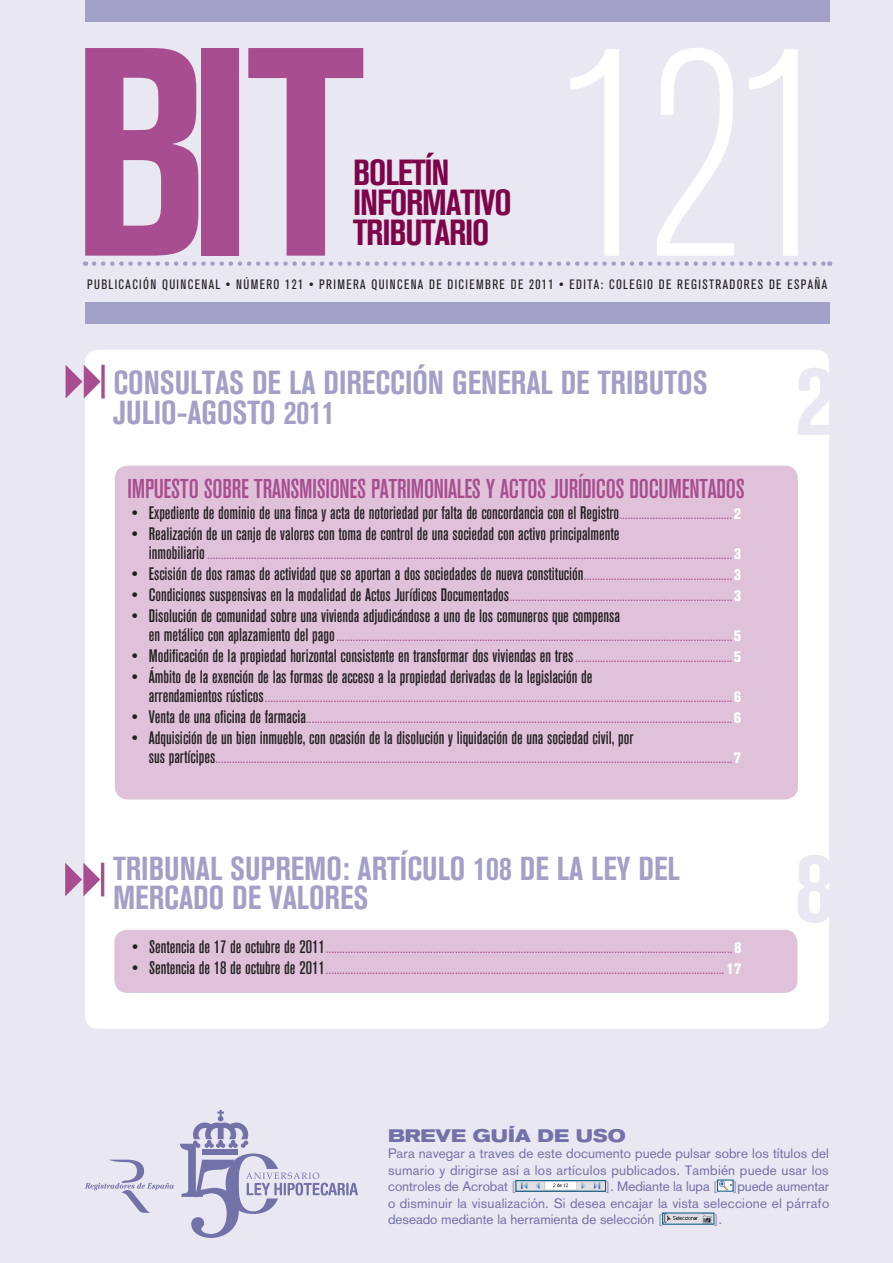
<style>
.page{position:relative;width:893px;height:1263px;background:#e9e8f2}
.page>*{position:absolute;margin:0;border:0;box-sizing:border-box;transform-origin:0 0}
.t1{font:700 condensed 294px "Akzidenz Grotesk BE";color:#a84d90}
.t2{font:300 condensed 294px "Akzidenz Grotesk BE";color:#fff}
.t3{font:700 condensed 99.75px "Akzidenz Grotesk BE";color:#e9e8f2}
.t4{font:700 condensed 36px "Akzidenz Grotesk BE";letter-spacing:-.035em;color:#7d0449}
._01_Título{font:700 condensed 33px/30px "Akzidenz Grotesk BE";color:#a3a0c8}
._06_Sumario{font:500 condensed 27px "Akzidenz Grotesk BE";letter-spacing:-.01em;color:#a84d90}
.t5{font:500 condensed 18px "Akzidenz Grotesk BE";color:#231f20}
.t6{font:700 expanded 18px "Akzidenz Grotesk BE";color:#7372a8}
.t7{font:13.5px/16.5px "Akzidenz Grotesk";color:#7372a8;text-align:justify}
.t8{font:condensed 13.5px "Akzidenz Grotesk BE";letter-spacing:.1em;color:#231f20}
.t9{font:13.5px "Akzidenz Grotesk";color:#9393be}
.t10{font:12px "Akzidenz Grotesk BE";color:#a84d90}
.s1{font-weight:400;font-stretch:normal;font-size:12px;color:#a84d90}
.s2{font-weight:800;font-size:15px;color:#fff}
.s3{font-weight:500;font-stretch:condensed;font-size:18px;color:#231f20}
.s4{font-weight:800;font-stretch:condensed;font-size:15px;color:#fff}
.s5{color:#9393be}
.s6{color:#7372a8}
</style>
<div class="page">
<div style="left:85px;top:350px;width:744px;height:679px;background:#fff;border-radius:13px"></div>
<div style="left:85px;top:0;width:744px;height:21px;background:#a3a0c8"></div>
<div style="left:85px;top:302px;width:744px;height:21px;background:#a3a0c8"></div>
<svg style="left:94px;top:261px;width:736px;height:5px"></svg>
<img style="left:518px;top:1182px;width:86px;height:7px">
<div style="left:516px;top:1180px;width:90px;height:11px;border:1px solid #005480"></div>
<img style="left:719px;top:1182px;width:12px;height:7px">
<img style="left:664px;top:1215px;width:48px;height:7px">
<svg style="left:180px;top:1110px;width:178px;height:128px"></svg>
<svg style="left:85px;top:1160px;width:89px;height:53px"></svg>
<div style="left:115px;top:466px;width:683px;height:333px;background:#dfc2d9;border-radius:13px"></div>
<div style="left:114px;top:930px;width:683px;height:63px;background:#dfc2d9;border-radius:13px"></div>
<p class="t1" style="left:70px;top:-15px;width:295px">BIT</p>
<p class="t2" style="left:555px;top:-3px;width:284px">121</p>
<p class="t4" style="left:353px;top:152px;width:98px">BOLETÍN</p>
<p class="t4" style="left:353px;top:182px;width:160px">INFORMATIVO</p>
<p class="t4" style="left:353px;top:212px;width:138px">TRIBUTARIO</p>
<p class="t8" style="left:87px;top:277px;width:741px">PUBLICACIÓN QUINCENAL • NÚMERO 121 • PRIMERA QUINCENA DE DICIEMBRE DE 2011 • EDITA: COLEGIO DE REGISTRADORES DE ESPAÑA</p>
<p class="_01_Título" style="left:113px;top:368px;width:596px">CONSULTAS DE LA DIRECCIÓN GENERAL DE TRIBUTOS<br>JULIO-AGOSTO 2011</p>
<p class="_06_Sumario" style="left:128px;top:474px;width:619px">IMPUESTO SOBRE TRANSMISIONES PATRIMONIALES Y ACTOS JURÍDICOS DOCUMENTADOS</p>
<p class="t5" style="left:132px;top:503px;width:611px">• Expediente de dominio de una finca y acta de notoriedad por falta de concordancia con el Registro<span class="s1">.........................................</span><span class="s2">2</span></p>
<p class="t5" style="left:132px;top:524px;width:489px">• Realización de un canje de valores con toma de control de una sociedad con activo principalmente</p>
<p class="t10" style="left:149px;top:548px;width:594px"><span class="s3">inmobiliario</span> ...............................................................................................................................................................................................<span class="s4">3</span></p>
<p class="t5" style="left:132px;top:564px;width:611px">• Escisión de dos ramas de actividad que se aportan a dos sociedades de nueva constitución<span class="s1">......................................................</span><span class="s2">3</span></p>
<p class="t10" style="left:132px;top:590px;width:611px"><span class="s3">• Condiciones suspensivas en la modalidad de Actos Jurídicos Documentados</span>.................................................................................<span class="s4">3</span></p>
<p class="t5" style="left:132px;top:605px;width:490px">• Disolución de comunidad sobre una vivienda adjudicándose a uno de los comuneros que compensa</p>
<p class="t10" style="left:149px;top:630px;width:594px"><span class="s3">en metálico con aplazamiento del pago</span>................................................................................................................................................<span class="s4">5</span></p>
<p class="t5" style="left:132px;top:646px;width:611px">• Modificación de la propiedad horizontal consistente en transformar dos viviendas en tres <span class="s1">.........................................................</span><span class="s2">5</span></p>
<p class="t5" style="left:132px;top:667px;width:462px">• Ámbito de la exención de las formas de acceso a la propiedad derivadas de la legislación de</p>
<p class="t10" style="left:149px;top:691px;width:594px"><span class="s3">arrendamientos rústicos</span>..........................................................................................................................................................................<span class="s4">6</span></p>
<p class="t10" style="left:132px;top:712px;width:611px"><span class="s3">• Venta de una oficina de farmacia</span>...........................................................................................................................................................<span class="s4">6</span></p>
<p class="t5" style="left:132px;top:728px;width:503px">• Adquisición de un bien inmueble, con ocasión de la disolución y liquidación de una sociedad civil, por</p>
<p class="t10" style="left:149px;top:752px;width:594px"><span class="s3">sus partícipes</span>............................................................................................................................................................................................<span class="s4">7</span></p>
<p class="_01_Título" style="left:113px;top:855px;width:568px;line-height:28.5px">TRIBUNAL SUPREMO: ARTÍCULO 108 DE LA LEY DEL<br>MERCADO DE VALORES</p>
<p class="t10" style="left:132px;top:941px;width:611px"><span class="s3">• Sentencia de 17 de octubre de 2011</span>....................................................................................................................................................<span class="s4">8</span></p>
<p class="t10" style="left:132px;top:962px;width:611px"><span class="s3">• Sentencia de 18 de octubre de 2011</span>................................................................................................................................................. <span class="s4">17</span></p>
<p class="t3" style="left:795px;top:343px;width:41px">2</p>
<p class="t3" style="left:795px;top:830px;width:41px">8</p>
<p class="t6" style="left:388px;top:1125px;width:239px">BREVE GUÍA DE USO</p>
<p class="t7" style="left:388px;top:1145px;width:442px">Para navegar a traves de este documento puede pulsar sobre los títulos del sumario y dirigirse así a los artículos publicados. También puede usar los controles de Acrobat <span class="s5">[</span></p>
<p class="t7" style="left:388px;top:1178px;width:443px;text-indent:218px"><span class="s5">]</span>. Mediante la lupa <span class="s5">[ ]</span>puede aumentar o disminuir la visualización. Si desea encajar la vista seleccione el párrafo deseado mediante la herramienta de selección <span class="s5">[</span></p>
<p class="t9" style="left:714px;top:1212px;width:10px">]<span class="s6">.</span></p>
</div>
